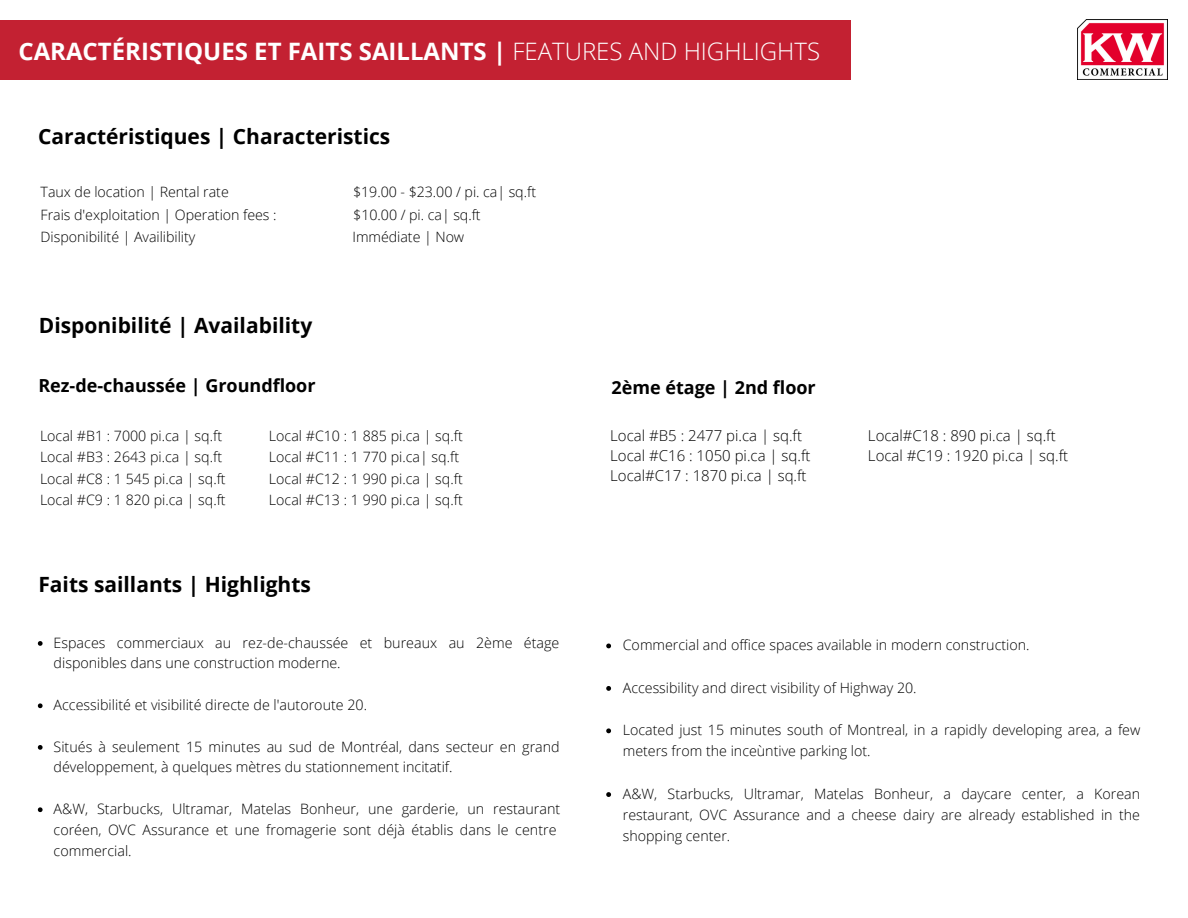
<style>
.page{position:relative;width:1188px;height:918px;background:#fff}
.page>*{position:absolute;margin:0;border:0;box-sizing:border-box;transform-origin:0 0}
.t1{font:700 24px "Open Sans";color:#fff}
.t2{font:700 21px "Open Sans";color:#000}
.t3{font:700 18px "Open Sans";color:#000}
.t4{font:300 15px/20.2px "Open Sans";color:#000}
.t5{font:300 14.25px/21.3px "Open Sans";color:#000}
.s1{font-weight:300}
</style>
<div class="page">
<img style="left:1077px;top:20px;width:90px;height:59px">
<div style="left:0;top:20px;width:851px;height:60px;background:#c32132"></div>
<svg style="left:38px;top:641px;width:5px;height:5px"></svg>
<svg style="left:38px;top:703px;width:5px;height:5px"></svg>
<svg style="left:38px;top:745px;width:5px;height:5px"></svg>
<svg style="left:38px;top:807px;width:5px;height:5px"></svg>
<svg style="left:606px;top:644px;width:5px;height:4px"></svg>
<svg style="left:606px;top:686px;width:5px;height:5px"></svg>
<svg style="left:606px;top:728px;width:5px;height:5px"></svg>
<svg style="left:606px;top:792px;width:5px;height:5px"></svg>
<h1 class="t1" style="left:18px;top:35px;width:803px">CARACTÉRISTIQUES ET FAITS SAILLANTS | <span class="s1">FEATURES AND HIGHLIGHTS</span></h1>
<h2 class="t2" style="left:38px;top:122px;width:354px">Caractéristiques | Characteristics</h2>
<p class="t5" style="left:41px;top:181px;width:190px">Taux de location | Rental rate</p>
<p class="t5" style="left:353px;top:181px;width:184px">$19.00 - $23.00 / pi. ca| sq.ft</p>
<p class="t5" style="left:41px;top:204px;width:237px">Frais d'exploitation | Operation fees :</p>
<p class="t5" style="left:353px;top:204px;width:129px">$10.00 / pi. ca| sq.ft</p>
<p class="t5" style="left:41px;top:226px;width:156px">Disponibilité | Availibility</p>
<p class="t5" style="left:352px;top:226px;width:113px">Immédiate | Now</p>
<h2 class="t2" style="left:39px;top:310px;width:275px">Disponibilité | Availability</h2>
<p class="t3" style="left:38px;top:373px;width:279px">Rez-de-chaussée | Groundfloor</p>
<p class="t5" style="left:40px;top:425px;width:187px">Local #B1 : 7000 pi.ca | sq.ft<br>Local #B3 : 2643 pi.ca | sq.ft<br>Local #C8 : 1 545 pi.ca | sq.ft<br>Local #C9 : 1 820 pi.ca | sq.ft</p>
<p class="t5" style="left:269px;top:425px;width:195px">Local #C10 : 1 885 pi.ca | sq.ft<br>Local #C11 : 1 770 pi.ca| sq.ft<br>Local #C12 : 1 990 pi.ca | sq.ft<br>Local #C13 : 1 990 pi.ca | sq.ft</p>
<h2 class="t2" style="left:38px;top:569px;width:274px">Faits saillants | Highlights</h2>
<p class="t5" style="left:54px;top:632px;width:507px;line-height:20.9px">Espaces commerciaux au rez-de-chaussée et bureaux au 2ème étage disponibles dans une construction moderne.</p>
<p class="t5" style="left:54px;top:694px;width:315px">Accessibilité et visibilité directe de l'autoroute 20.</p>
<p class="t5" style="left:54px;top:736px;width:508px;line-height:20.9px">Situés à seulement 15 minutes au sud de Montréal, dans secteur en grand développement, à quelques mètres du stationnement incitatif.</p>
<p class="t5" style="left:54px;top:798px;width:508px;line-height:20.9px">A&amp;W, Starbucks, Ultramar, Matelas Bonheur, une garderie, un restaurant coréen, OVC Assurance et une fromagerie sont déjà établis dans le centre commercial.</p>
<p class="t3" style="left:612px;top:374px;width:206px">2ème étage | 2nd floor</p>
<p class="t4" style="left:610px;top:425px;width:202px">Local #B5 : 2477 pi.ca | sq.ft<br>Local #C16 : 1050 pi.ca | sq.ft<br>Local#C17 : 1870 pi.ca | sq.ft</p>
<p class="t4" style="left:868px;top:425px;width:202px">Local#C18 : 890 pi.ca | sq.ft<br>Local #C19 : 1920 pi.ca | sq.ft</p>
<p class="t5" style="left:623px;top:634px;width:408px">Commercial and office spaces available in modern construction.</p>
<p class="t5" style="left:623px;top:677px;width:295px">Accessibility and direct visibility of Highway 20.</p>
<p class="t5" style="left:623px;top:719px;width:519px">Located just 15 minutes south of Montreal, in a rapidly developing area, a few meters from the inceùntive parking lot.</p>
<p class="t5" style="left:623px;top:783px;width:519px;text-align:justify">A&amp;W, Starbucks, Ultramar, Matelas Bonheur, a daycare center, a Korean restaurant, OVC Assurance and a cheese dairy are already established in the shopping center.</p>
</div>
